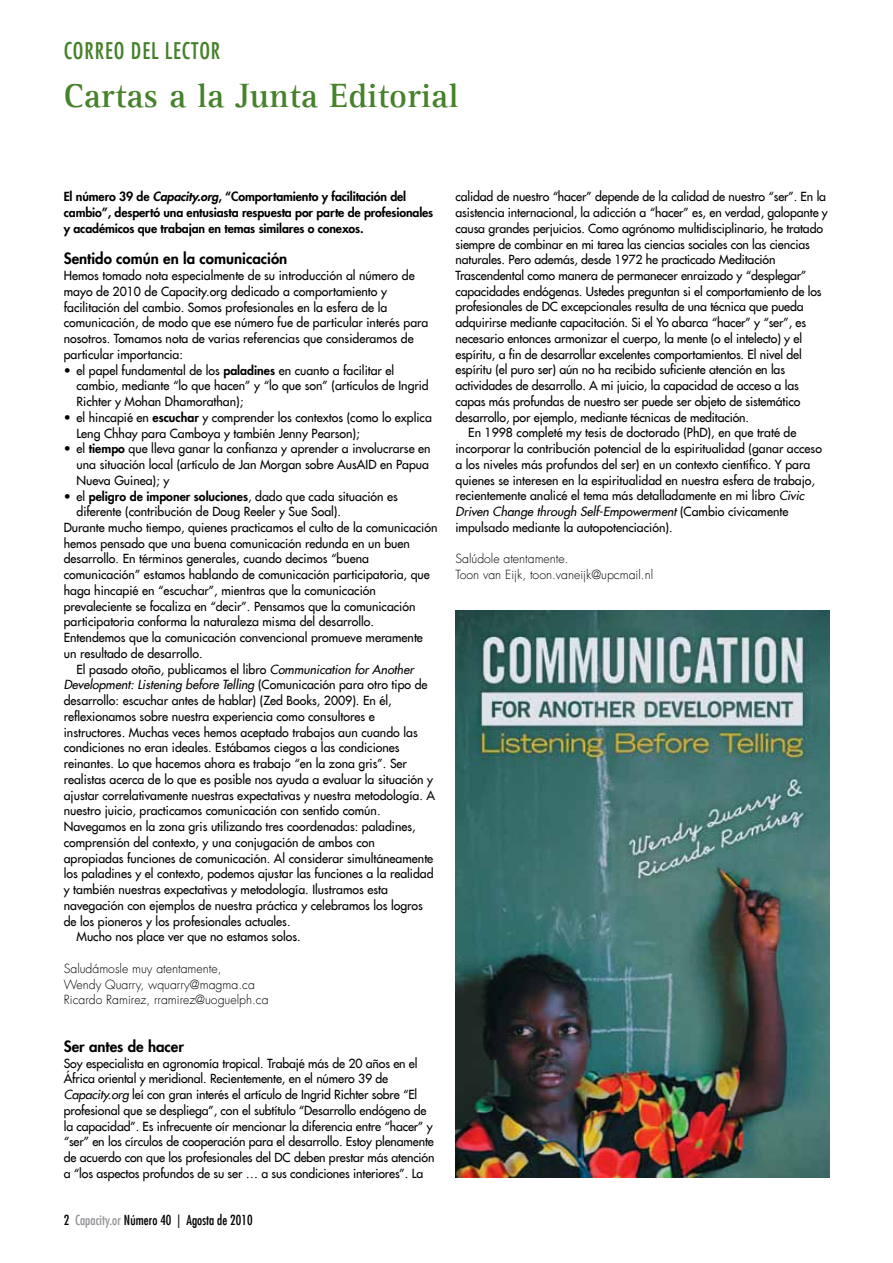
<style>
.page{position:relative;width:893px;height:1263px;background:#fff}
.page>*{position:absolute;margin:0;border:0;box-sizing:border-box;transform-origin:0 0}
.t1{font:700 34.5px "Agfa Rotis Serif";letter-spacing:.005em;color:#46812b}
.t2{font:condensed 22.5px "Futura LT";letter-spacing:.04em;color:#46812b}
.t3{font:800 15px "Futura LT";color:#000}
.t4{font:condensed 13.5px "Futura LT";letter-spacing:.005em;color:#000}
.t5{font:12.3px/15.8px "Futura LT";color:#000}
.t6{font:800 12.3px/15.8px "Futura LT";letter-spacing:-.01em;color:#000}
.t7{font:300 12.3px/15.8px "Futura LT";color:#000}
.t8{font:italic 12.3px "Futura LT";color:#000}
.s1{font-style:italic}
.s2{font-weight:800}
.s3{font-style:normal}
.s4{color:#939598}
</style>
<div class="page">
<img style="left:455px;top:611px;width:374px;height:567px">
<h2 class="t2" style="left:64px;top:37px;width:158px">CORREO DEL LECTOR</h2>
<h1 class="t1" style="left:64px;top:75px;width:396px">Cartas a la Junta Editorial</h1>
<p class="t6" style="left:64px;top:189px;width:371px">El número 39 de <span class="s1">Capacity.org</span>, “Comportamiento y facilitación del cambio”, despertó una entusiasta respuesta por parte de profesionales y académicos que trabajan en temas similares o conexos.</p>
<p class="t3" style="left:64px;top:249px;width:225px">Sentido común en la comunicación</p>
<p class="t5" style="left:64px;top:268px;width:366px">Hemos tomado nota especialmente de su introducción al número de mayo de 2010 de Capacity.org dedicado a comportamiento y facilitación del cambio. Somos profesionales en la esfera de la comunicación, de modo que ese número fue de particular interés para nosotros. Tomamos nota de varias referencias que consideramos de particular importancia:</p>
<p class="t5" style="left:77px;top:362px;width:354px;text-indent:-13px">• el papel fundamental de los <span class="s2">paladines</span> en cuanto a facilitar el cambio, mediante “lo que hacen” y “lo que son” (artículos de Ingrid<br>Richter y Mohan Dhamorathan);</p>
<p class="t5" style="left:77px;top:409px;width:357px;text-indent:-13px">• el hincapié en <span class="s2">escuchar</span> y comprender los contextos (como lo explica<br>Leng Chhay para Camboya y también Jenny Pearson);</p>
<p class="t5" style="left:77px;top:441px;width:356px;text-indent:-13px">• el <span class="s2">tiempo</span> que lleva ganar la confianza y aprender a involucrarse en una situación local (artículo de Jan Morgan sobre AusAID en Papua<br>Nueva Guinea); y</p>
<p class="t5" style="left:64px;top:488px;width:336px">• el <span class="s2">peligro de imponer soluciones</span>, dado que cada situación es</p>
<p class="t5" style="left:77px;top:504px;width:266px">diferente (contribución de Doug Reeler y Sue Soal).</p>
<p class="t5" style="left:64px;top:519px;width:375px">Durante mucho tiempo, quienes practicamos el culto de la comunicación</p>
<p class="t5" style="left:64px;top:535px;width:348px">hemos pensado que una buena comunicación redunda en un buen</p>
<p class="t5" style="left:64px;top:551px;width:307px">desarrollo. En términos generales, cuando decimos “buena</p>
<p class="t5" style="left:64px;top:567px;width:368px">comunicación” estamos hablando de comunicación participatoria, que</p>
<p class="t5" style="left:64px;top:582px;width:314px">haga hincapié en “escuchar”, mientras que la comunicación</p>
<p class="t5" style="left:64px;top:598px;width:353px">prevaleciente se focaliza en “decir”. Pensamos que la comunicación</p>
<p class="t5" style="left:64px;top:614px;width:312px">participatoria conforma la naturaleza misma del desarrollo.</p>
<p class="t5" style="left:64px;top:630px;width:361px">Entendemos que la comunicación convencional promueve meramente</p>
<p class="t5" style="left:64px;top:645px;width:140px">un resultado de desarrollo.</p>
<p class="t5" style="left:77px;top:661px;width:339px">El pasado otoño, publicamos el libro <span class="s1">Communication for Another</span></p>
<p class="t8" style="left:64px;top:677px;width:365px">Development: Listening before Telling <span class="s3">(Comunicación para otro tipo de</span></p>
<p class="t5" style="left:64px;top:693px;width:329px">desarrollo: escuchar antes de hablar) (Zed Books, 2009). En él,</p>
<p class="t5" style="left:64px;top:708px;width:312px">reflexionamos sobre nuestra experiencia como consultores e</p>
<p class="t5" style="left:64px;top:724px;width:355px">instructores. Muchas veces hemos aceptado trabajos aun cuando las</p>
<p class="t5" style="left:64px;top:740px;width:337px">condiciones no eran ideales. Estábamos ciegos a las condiciones</p>
<p class="t5" style="left:64px;top:756px;width:345px">reinantes. Lo que hacemos ahora es trabajo “en la zona gris”. Ser</p>
<p class="t5" style="left:64px;top:771px;width:371px">realistas acerca de lo que es posible nos ayuda a evaluar la situación y</p>
<p class="t5" style="left:64px;top:787px;width:373px">ajustar correlativamente nuestras expectativas y nuestra metodología. A</p>
<p class="t5" style="left:64px;top:803px;width:318px">nuestro juicio, practicamos comunicación con sentido común.</p>
<p class="t5" style="left:64px;top:819px;width:353px">Navegamos en la zona gris utilizando tres coordenadas: paladines,</p>
<p class="t5" style="left:64px;top:834px;width:313px">comprensión del contexto, y una conjugación de ambos con</p>
<p class="t5" style="left:64px;top:850px;width:371px">apropiadas funciones de comunicación. Al considerar simultáneamente</p>
<p class="t5" style="left:64px;top:866px;width:371px">los paladines y el contexto, podemos ajustar las funciones a la realidad</p>
<p class="t5" style="left:64px;top:882px;width:326px">y también nuestras expectativas y metodología. Ilustramos esta</p>
<p class="t5" style="left:64px;top:897px;width:361px">navegación con ejemplos de nuestra práctica y celebramos los logros</p>
<p class="t5" style="left:64px;top:913px;width:228px">de los pioneros y los profesionales actuales.</p>
<p class="t5" style="left:77px;top:929px;width:226px">Mucho nos place ver que no estamos solos.</p>
<p class="t7" style="left:64px;top:961px;width:206px">Saludámosle muy atentamente,<br>Wendy Quarry, wquarry@magma.ca<br>Ricardo Ramirez, rramirez@uoguelph.ca</p>
<p class="t3" style="left:64px;top:1036px;width:122px">Ser antes de hacer</p>
<p class="t5" style="left:64px;top:1055px;width:372px">Soy especialista en agronomía tropical. Trabajé más de 20 años en el África oriental y meridional. Recientemente, en el número 39 de <span class="s1">Capacity.org</span> leí con gran interés el artículo de Ingrid Richter sobre “El profesional que se despliega”, con el subtítulo “Desarrollo endógeno de la capacidad”. Es infrecuente oír mencionar la diferencia entre “hacer” y “ser” en los círculos de cooperación para el desarrollo. Estoy plenamente de acuerdo con que los profesionales del DC deben prestar más atención a “los aspectos profundos de su ser … a sus condiciones interiores”. La</p>
<p class="t4" style="left:64px;top:1212px;width:190px">2 <span class="s4">Capacity.or</span> Número 40 | Agosta de 2010</p>
<p class="t5" style="left:455px;top:189px;width:372px">calidad de nuestro “hacer” depende de la calidad de nuestro “ser”. En la</p>
<p class="t5" style="left:455px;top:204px;width:374px">asistencia internacional, la adicción a “hacer” es, en verdad, galopante y</p>
<p class="t5" style="left:455px;top:220px;width:369px">causa grandes perjuicios. Como agrónomo multidisciplinario, he tratado</p>
<p class="t5" style="left:455px;top:236px;width:356px">siempre de combinar en mi tarea las ciencias sociales con las ciencias</p>
<p class="t5" style="left:455px;top:252px;width:322px">naturales. Pero además, desde 1972 he practicado Meditación</p>
<p class="t5" style="left:455px;top:267px;width:352px">Trascendental como manera de permanecer enraizado y “desplegar”</p>
<p class="t5" style="left:455px;top:283px;width:368px">capacidades endógenas. Ustedes preguntan si el comportamiento de los</p>
<p class="t5" style="left:455px;top:299px;width:350px">profesionales de DC excepcionales resulta de una técnica que pueda</p>
<p class="t5" style="left:455px;top:315px;width:352px">adquirirse mediante capacitación. Si el Yo abarca “hacer” y “ser”, es</p>
<p class="t5" style="left:455px;top:330px;width:348px">necesario entonces armonizar el cuerpo, la mente (o el intelecto) y el</p>
<p class="t5" style="left:455px;top:346px;width:348px">espíritu, a fin de desarrollar excelentes comportamientos. El nivel del</p>
<p class="t5" style="left:455px;top:362px;width:331px">espíritu (el puro ser) aún no ha recibido suficiente atención en las</p>
<p class="t5" style="left:455px;top:378px;width:345px">actividades de desarrollo. A mi juicio, la capacidad de acceso a las</p>
<p class="t5" style="left:455px;top:393px;width:346px">capas más profundas de nuestro ser puede ser objeto de sistemático</p>
<p class="t5" style="left:455px;top:409px;width:295px">desarrollo, por ejemplo, mediante técnicas de meditación.</p>
<p class="t5" style="left:468px;top:425px;width:330px">En 1998 completé my tesis de doctorado (PhD), en que traté de</p>
<p class="t5" style="left:455px;top:441px;width:368px">incorporar la contribución potencial de la espiritualidad (ganar acceso</p>
<p class="t5" style="left:455px;top:456px;width:356px">a los niveles más profundos del ser) en un contexto científico. Y para</p>
<p class="t5" style="left:455px;top:472px;width:361px">quienes se interesen en la espiritualidad en nuestra esfera de trabajo,</p>
<p class="t5" style="left:455px;top:488px;width:350px">recientemente analicé el tema más detalladamente en mi libro <span class="s1">Civic</span></p>
<p class="t8" style="left:455px;top:504px;width:334px">Driven Change through Self-Empowerment <span class="s3">(Cambio cívicamente</span></p>
<p class="t5" style="left:455px;top:519px;width:219px">impulsado mediante la autopotenciación).</p>
<p class="t7" style="left:455px;top:551px;width:199px">Salúdole atentamente.<br>Toon van Eijk, toon.vaneijk@upcmail.nl</p>
</div>
